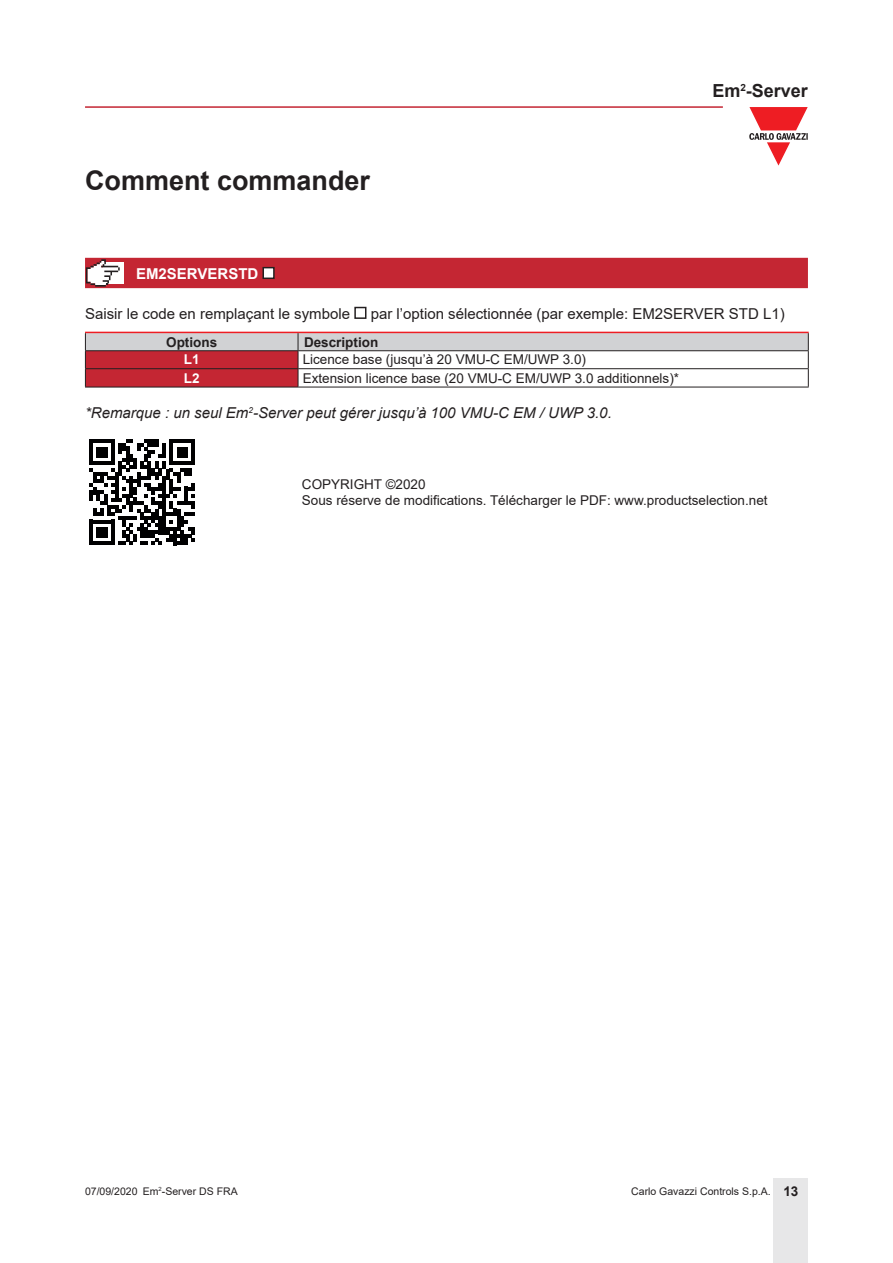
<style>
.page{position:relative;width:893px;height:1263px;background:#fff}
.page>*{position:absolute;margin:0;border:0;box-sizing:border-box;transform-origin:0 0}
.Titolo01-A{font:700 27px "Arial";color:#231f20}
.t1{font:700 18px "Arial";color:#231f20}
.Testo{font:15px "Arial";color:#231f20}
.Testo-2{font:italic 15px "Arial";color:#231f20}
.Titolo04{font:700 15px "Arial";color:#fff}
.TestoTabellaSx{font:13.5px "Arial";color:#231f20}
.TitoloTabellaSx{font:700 13.5px "Arial";color:#231f20}
.TitoloTabellaCen{font:700 13.5px "Arial";color:#231f20}
.TestoTabellaFn2{font:700 13.5px "Arial";color:#fff}
.t2{font:10.5px "Arial";color:#231f20}
.s1{font-weight:700;font-size:13.5px}
</style>
<div class="page">
<hr style="left:85px;top:106px;width:638px;height:2px;background:#c42633">
<div style="left:774px;top:1178px;width:34px;height:85px;background:#e7e7e8"></div>
<svg style="left:749px;top:107px;width:59px;height:59px"></svg>
<div style="left:85px;top:258px;width:723px;height:30px;background:#c42633"></div>
<div style="left:263px;top:268px;width:11px;height:10px;background:#fff"></div>
<div style="left:262px;top:267px;width:13px;height:12px;border:2px solid #231f20"></div>
<div style="left:354px;top:307px;width:12px;height:12px;border:2px solid #231f20"></div>
<svg style="left:85px;top:332px;width:724px;height:55px"></svg>
<hr style="left:85px;top:387px;width:213px;height:1px;background:#231f20">
<hr style="left:298px;top:387px;width:511px;height:1px;background:#231f20">
<svg style="left:89px;top:439px;width:106px;height:106px"></svg>
<p class="Titolo01-A" style="left:85px;top:161px;width:287px">Comment commander</p>
<h2 class="t1" style="left:712px;top:78px;width:97px">Em<sup>2</sup>-Server</h2>
<p class="Titolo04" style="left:136px;top:263px;width:124px">EM2SERVERSTD</p>
<p class="Testo" style="left:85px;top:303px;width:267px">Saisir le code en remplaçant le symbole</p>
<p class="Testo" style="left:371px;top:303px;width:416px">par l’option sélectionnée (par exemple: EM2SERVER STD L1)</p>
<p class="TitoloTabellaCen" style="left:166px;top:332px;width:53px">Options</p>
<p class="TitoloTabellaSx" style="left:304px;top:332px;width:76px">Description</p>
<p class="TestoTabellaFn2" style="left:184px;top:350px;width:17px">L1</p>
<p class="TestoTabellaSx" style="left:303px;top:350px;width:285px">Licence base (jusqu’à 20 VMU-C EM/UWP 3.0)</p>
<p class="TestoTabellaFn2" style="left:184px;top:368px;width:17px">L2</p>
<p class="TestoTabellaSx" style="left:303px;top:369px;width:378px">Extension licence base (20 VMU-C EM/UWP 3.0 additionnels)*</p>
<p class="Testo-2" style="left:85px;top:403px;width:528px">*Remarque : un seul Em<sup>2</sup>-Server peut gérer jusqu’à 100 VMU-C EM / UWP 3.0.</p>
<p class="TestoTabellaSx" style="left:302px;top:475px;width:125px">COPYRIGHT ©2020</p>
<p class="TestoTabellaSx" style="left:302px;top:491px;width:467px">Sous réserve de modifications. Télécharger le PDF: www.productselection.net</p>
<p class="t2" style="left:85px;top:1183px;width:54px">07/09/2020</p>
<p class="t2" style="left:143px;top:1183px;width:96px">Em<sup>2</sup>-Server DS FRA</p>
<p class="t2" style="left:631px;top:1183px;width:169px">Carlo Gavazzi Controls S.p.A. <span class="s1">13</span></p>
</div>
